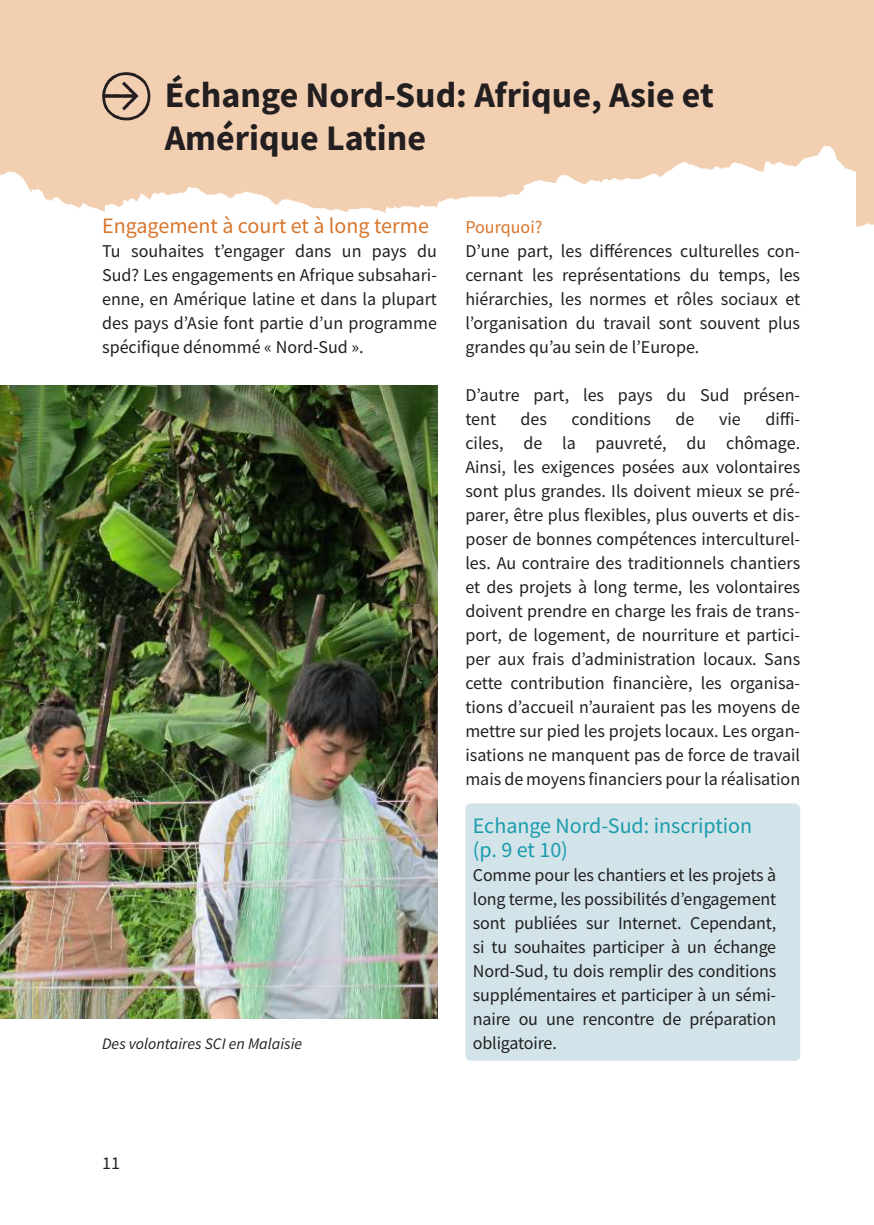
<style>
.page{position:relative;width:874px;height:1225px;background:#fff}
.page>*{position:absolute;margin:0;border:0;box-sizing:border-box;transform-origin:0 0}
.t1{font:700 36px/43.2px "Source Sans Pro";color:#231f20}
.t2{font:22px/24px "Source Sans Pro";color:#1a9cac}
.t3{font:22px "Source Sans Pro";color:#d7752c}
.t4{font:18px/24px "Source Sans Pro";color:#231f20;text-align:justify}
.t5{font:18px "Source Sans Pro";color:#d7752c}
.t6{font:italic 16px "Source Sans Pro";color:#231f20}
</style>
<div class="page">
<div style="left:465px;top:803px;width:334px;height:258px;background:#d2e4ea;border-radius:6px"></div>
<img style="left:0;top:385px;width:437px;height:633px">
<svg style="left:102px;top:72px;width:48px;height:48px;background:#ba9f89"></svg>
<h1 class="t1" style="left:164px;top:73px;width:550px">Échange Nord-Sud: Afrique, Asie et<br>Amérique Latine</h1>
<p class="t3" style="left:102px;top:212px;width:328px">Engagement à court et à long terme</p>
<p class="t4" style="left:102px;top:239px;width:336px">Tu souhaites t’engager dans un pays du Sud? Les engagements en Afrique subsahari&shy;enne, en Amérique latine et dans la plupart des pays d’Asie font partie d’un programme spécifique dénommé « Nord-Sud ».</p>
<p class="t6" style="left:102px;top:1034px;width:201px">Des volontaires SCI en Malaisie</p>
<p class="t5" style="left:465px;top:216px;width:78px">Pourquoi?</p>
<p class="t4" style="left:465px;top:239px;width:336px">D’une part, les différences culturelles con&shy;cernant les représentations du temps, les hiérarchies, les normes et rôles sociaux et l’organisation du travail sont souvent plus grandes qu’au sein de l’Europe.</p>
<p class="t4" style="left:465px;top:383px;width:336px">D’autre part, les pays du Sud présen&shy;tent</p>
<p class="t4" style="left:465px;top:407px;width:336px;text-indent:300px">diffi&shy;ciles, de la pauvreté, du chômage.<br>Ainsi, les exigences posées aux volontaires sont plus grandes. Ils doivent mieux se pré&shy;parer, être plus flexibles, plus ouverts et dis&shy;poser de bonnes compétences interculturel&shy;les. Au contraire des traditionnels chantiers et des projets à long terme, les volontaires doivent prendre en charge les frais de trans&shy;port, de logement, de nourriture et partici&shy;per aux frais d’administration locaux. Sans cette contribution financière, les organisa&shy;tions d’accueil n’auraient pas les moyens de mettre sur pied les projets locaux. Les organ&shy;isations ne manquent pas de force de travail mais de moyens financiers pour la réalisation</p>
<p class="t2" style="left:472px;top:814px;width:281px">Echange Nord-Sud: inscription (p. 9 et 10)</p>
<p class="t4" style="left:472px;top:863px;width:305px">Comme pour les chantiers et les projets à long terme, les possibilités d’engagement sont publiées sur Internet. Cependant, si tu souhaites participer à un échange Nord-Sud, tu dois remplir des conditions supplémentaires et participer à un sémi&shy;naire ou une rencontre de préparation obligatoire.</p>
<p class="t4" style="left:520px;top:407px;width:28px">des</p>
<p class="t4" style="left:571px;top:407px;width:81px">conditions</p>
<p class="t4" style="left:675px;top:407px;width:20px">de</p>
<p class="t4" style="left:718px;top:407px;width:23px">vie</p>
<p class="t4" style="left:102px;top:1151px;width:19px">11</p>
</div>
